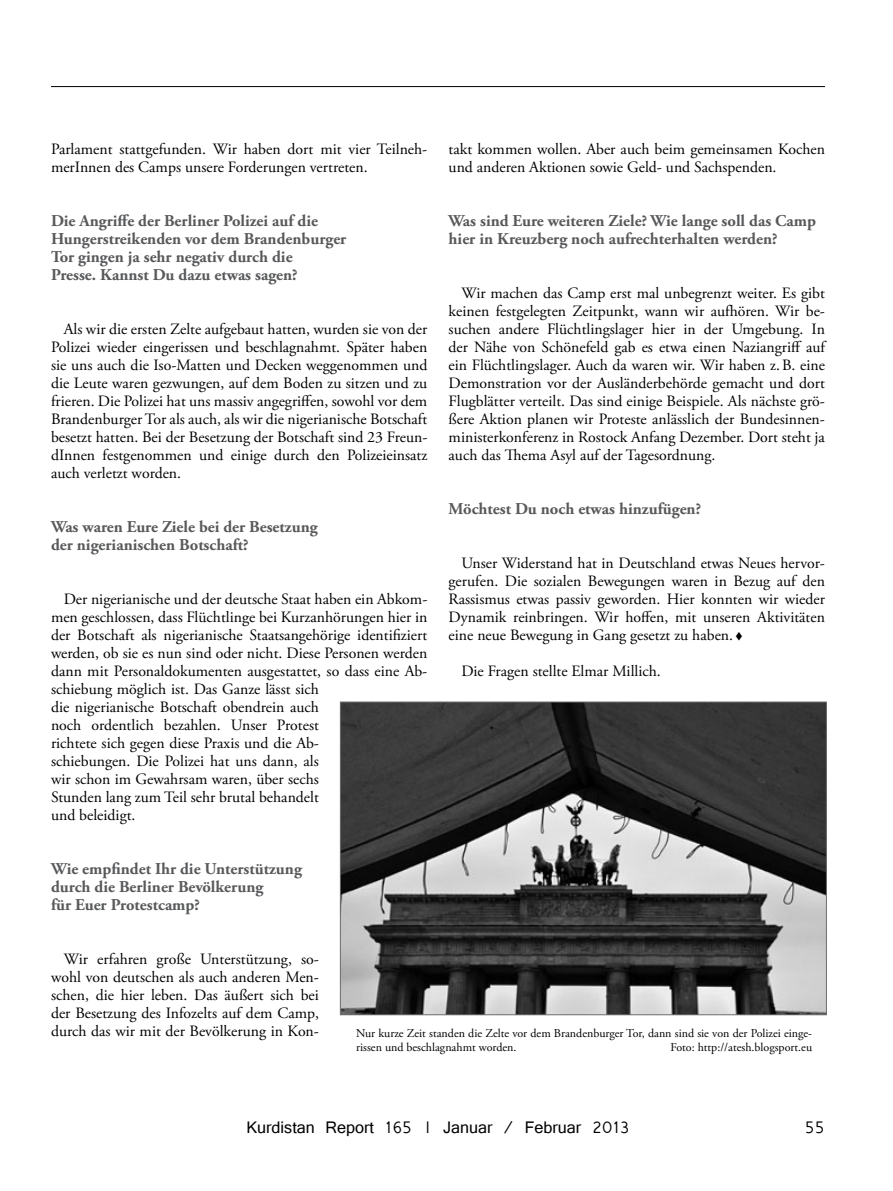
<style>
.page{position:relative;width:893px;height:1191px;background:#fff}
.page>*{position:absolute;margin:0;border:0;box-sizing:border-box;transform-origin:0 0}
.t1{font:18px "Vrinda";color:#000}
.t2{font:700 16.5px/18px "Adobe Garamond Pro";color:#58595b}
.t3{font:15.75px/18px "Adobe Garamond Pro";color:#000;text-align:justify}
.t4{font:12px/13.5px "Adobe Garamond Pro";color:#000}
</style>
<div class="page">
<hr style="left:51px;top:86px;width:774px;height:1px;background:#000">
<img style="left:342px;top:704px;width:483px;height:309px">
<div style="left:340px;top:702px;width:487px;height:313px;border:1px solid #6d6e71"></div>
<p class="t3" style="left:51px;top:141px;width:378px">Parlament stattgefunden. Wir haben dort mit vier Teilneh&shy;merInnen des Camps unsere Forderungen vertreten.</p>
<p class="t2" style="left:51px;top:212px;width:297px">Die Angriffe der Berliner Polizei auf die Hungerstreikenden vor dem Brandenburger Tor gingen ja sehr negativ durch die<br>Presse. Kannst Du dazu etwas sagen?</p>
<p class="t3" style="left:51px;top:321px;width:378px;text-indent:13px">Als wir die ersten Zelte aufgebaut hatten, wurden sie von der Polizei wieder eingerissen und beschlagnahmt. Später haben sie uns auch die Iso-Matten und Decken weggenommen und die Leute waren gezwungen, auf dem Boden zu sitzen und zu frieren. Die Polizei hat uns massiv angegriffen, sowohl vor dem Brandenburger Tor als auch, als wir die nigerianische Botschaft besetzt hatten. Bei der Besetzung der Botschaft sind 23 Freun&shy;dInnen festgenommen und einige durch den Polizeieinsatz auch verletzt worden.</p>
<p class="t3" style="left:449px;top:141px;width:378px">takt kommen wollen. Aber auch beim gemeinsamen Kochen und anderen Aktionen sowie Geld- und Sachspenden.</p>
<p class="t2" style="left:449px;top:212px;width:369px">Was sind Eure weiteren Ziele? Wie lange soll das Camp hier in Kreuzberg noch aufrechterhalten werden?</p>
<p class="t3" style="left:449px;top:285px;width:378px;text-indent:13px">Wir machen das Camp erst mal unbegrenzt weiter. Es gibt keinen festgelegten Zeitpunkt, wann wir aufhören. Wir be&shy;suchen andere Flüchtlingslager hier in der Umgebung. In der Nähe von Schönefeld gab es etwa einen Naziangriff auf ein Flüchtlingslager. Auch da waren wir. Wir haben z.B. eine Demonstration vor der Ausländerbehörde gemacht und dort Flugblätter verteilt. Das sind einige Beispiele. Als nächste grö&shy;ßere Aktion planen wir Proteste anlässlich der Bundesinnen&shy;ministerkonferenz in Rostock Anfang Dezember. Dort steht ja auch das Thema Asyl auf der Tagesordnung.</p>
<p class="t2" style="left:449px;top:500px;width:254px">Möchtest Du noch etwas hinzufügen?</p>
<p class="t3" style="left:449px;top:555px;width:378px;text-indent:13px">Unser Widerstand hat in Deutschland etwas Neues hervor&shy;gerufen. Die sozialen Bewegungen waren in Bezug auf den Rassismus etwas passiv geworden. Hier konnten wir wieder Dynamik reinbringen. Wir hoffen, mit unseren Aktivitäten eine neue Bewegung in Gang gesetzt zu haben. ▼</p>
<p class="t3" style="left:461px;top:663px;width:201px">Die Fragen stellte Elmar Millich.</p>
<p class="t2" style="left:51px;top:518px;width:268px">Was waren Eure Ziele bei der Besetzung der nigerianischen Botschaft?</p>
<p class="t3" style="left:51px;top:591px;width:378px;text-align:left;text-indent:13px">Der nigerianische und der deutsche Staat haben ein Abkom&shy;men geschlossen, dass Flüchtlinge bei Kurzanhörungen hier in der Botschaft als nigerianische Staatsangehörige identifiziert werden, ob sie es nun sind oder nicht. Diese Personen werden dann mit Personaldokumenten ausgestattet, so dass eine Ab&shy;schiebung möglich ist. Das Ganze lässt sich<br>die nigerianische Botschaft obendrein auch<br>noch ordentlich bezahlen. Unser Protest<br>richtete sich gegen diese Praxis und die Ab-<br>schiebungen. Die Polizei hat uns dann, als<br>wir schon im Gewahrsam waren, über sechs<br>Stunden lang zum Teil sehr brutal behandelt<br>und beleidigt.</p>
<p class="t2" style="left:51px;top:860px;width:252px">Wie empfindet Ihr die Unterstützung durch die Berliner Bevölkerung<br>für Euer Protestcamp?</p>
<p class="t3" style="left:51px;top:951px;width:269px;text-indent:13px">Wir erfahren große Unterstützung, so&shy;wohl von deutschen als auch anderen Men&shy;schen, die hier leben. Das äußert sich bei der Besetzung des Infozelts auf dem Camp, durch das wir mit der Bevölkerung in Kon-</p>
<p class="t4" style="left:356px;top:1026px;width:457px">Nur kurze Zeit standen die Zelte vor dem Brandenburger Tor, dann sind sie von der Polizei einge&shy;rissen und beschlagnahmt worden.</p>
<p class="t4" style="left:670px;top:1040px;width:143px">Foto: http://atesh.blogsport.eu</p>
<p class="t1" style="left:246px;top:1115px;width:385px">Kurdistan Report 165 | Januar / Februar 2013</p>
<p class="t1" style="left:805px;top:1115px;width:22px">55</p>
</div>
